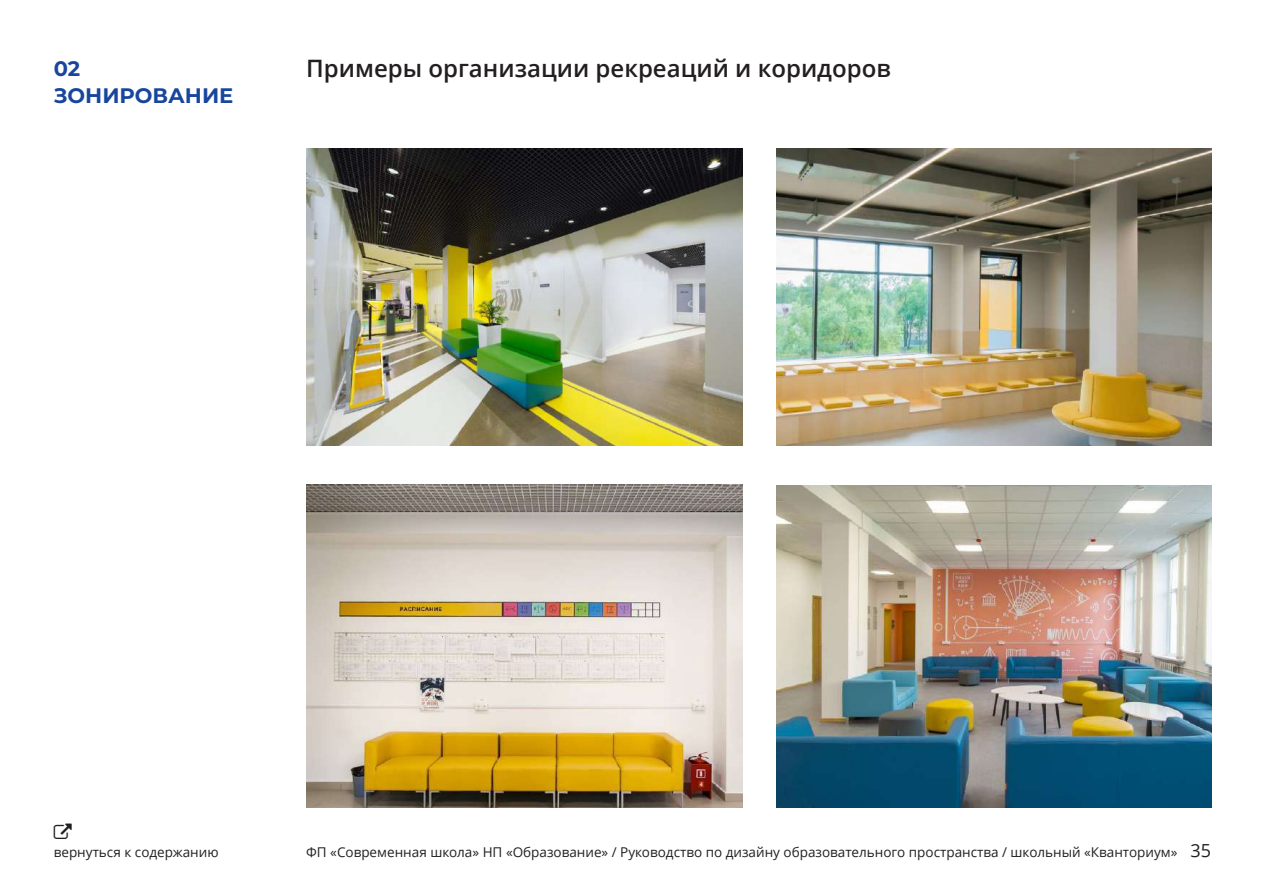
<style>
.page{position:relative;width:1263px;height:893px;background:#fff}
.page>*{position:absolute;margin:0;border:0;box-sizing:border-box;transform-origin:0 0}
.t1{font:600 24px "Open Sans";color:#231f20}
.t2{font:700 21px/27px "Montserrat";color:#18469d}
.t3{font:18px "Open Sans";color:#231f20}
.t4{font:13.5px "Open Sans";color:#231f20}
</style>
<div class="page">
<img style="left:306px;top:149px;width:436px;height:297px">
<img style="left:776px;top:149px;width:436px;height:297px">
<img style="left:306px;top:485px;width:436px;height:323px">
<img style="left:776px;top:486px;width:436px;height:322px">
<h2 class="t2" style="left:54px;top:54px;width:181px">02<br>ЗОНИРОВАНИЕ</h2>
<h1 class="t1" style="left:306px;top:51px;width:586px">Примеры организации рекреаций и коридоров</h1>
<p class="t4" style="left:54px;top:843px;width:166px">вернуться к содержанию</p>
<p class="t4" style="left:306px;top:843px;width:873px">ФП «Современная школа» НП «Образование» / Руководство по дизайну образовательного пространства / школьный «Кванториум»</p>
<h3 class="t3" style="left:1190px;top:838px;width:22px">35</h3>
</div>
